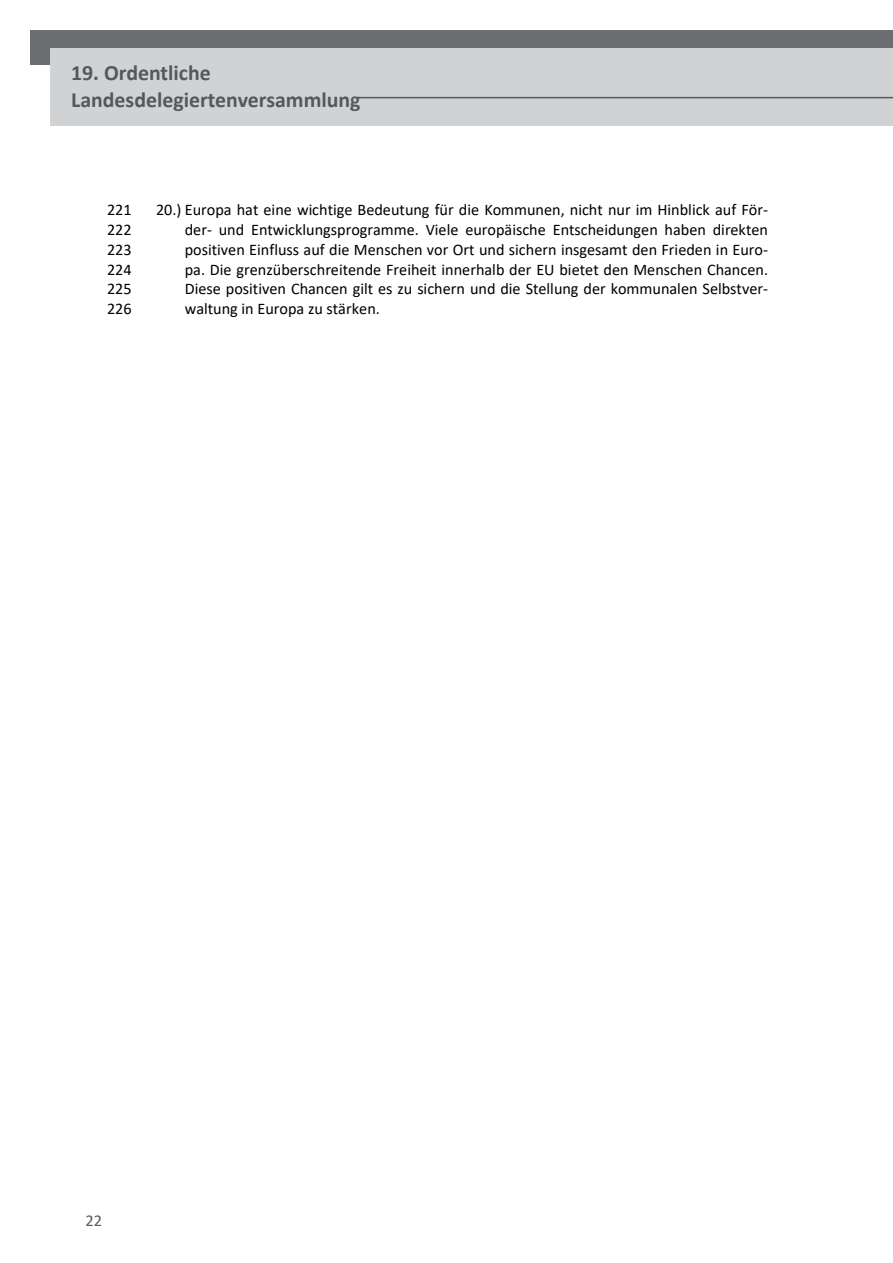
<style>
.page{position:relative;width:893px;height:1263px;background:#fff}
.page>*{position:absolute;margin:0;border:0;box-sizing:border-box;transform-origin:0 0}
.t1{font:700 21.9px/26.8px "Calibri";color:#57585a}
.t2{font:16.5px "Calibri";color:#57585a}
.t3{font:16.2px "Calibri";color:#000}
</style>
<div class="page">
<svg style="left:892px;top:30px;width:1px;height:19px"></svg>
<hr style="left:892px;top:49px;width:1px;height:77px;background:#d1d2d4">
<div style="left:30px;top:30px;width:862px;height:34px;background:#6c6d70"></div>
<div style="left:50px;top:49px;width:842px;height:77px;background:#d1d2d4"></div>
<hr style="left:359px;top:97px;width:534px;height:1px;background:#57585a">
<h1 class="t1" style="left:71px;top:59px;width:291px">19. Ordentliche<br>Landesdelegiertenversammlung</h1>
<p class="t3" style="left:107px;top:199px;width:26px">221</p>
<p class="t3" style="left:156px;top:199px;width:613px">20.) Europa hat eine wichtige Bedeutung für die Kommunen, nicht nur im Hinblick auf För-</p>
<p class="t3" style="left:107px;top:218px;width:26px">222</p>
<p class="t3" style="left:185px;top:218px;width:585px">der- und Entwicklungsprogramme. Viele europäische Entscheidungen haben direkten</p>
<p class="t3" style="left:107px;top:238px;width:26px">223</p>
<p class="t3" style="left:185px;top:238px;width:585px">positiven Einfluss auf die Menschen vor Ort und sichern insgesamt den Frieden in Euro-</p>
<p class="t3" style="left:107px;top:258px;width:26px">224</p>
<p class="t3" style="left:185px;top:258px;width:585px">pa. Die grenzüberschreitende Freiheit innerhalb der EU bietet den Menschen Chancen.</p>
<p class="t3" style="left:107px;top:278px;width:26px">225</p>
<p class="t3" style="left:185px;top:278px;width:585px">Diese positiven Chancen gilt es zu sichern und die Stellung der kommunalen Selbstver-</p>
<p class="t3" style="left:107px;top:298px;width:26px">226</p>
<p class="t3" style="left:185px;top:298px;width:197px">waltung in Europa zu stärken.</p>
<p class="t2" style="left:86px;top:1209px;width:18px">22</p>
</div>
